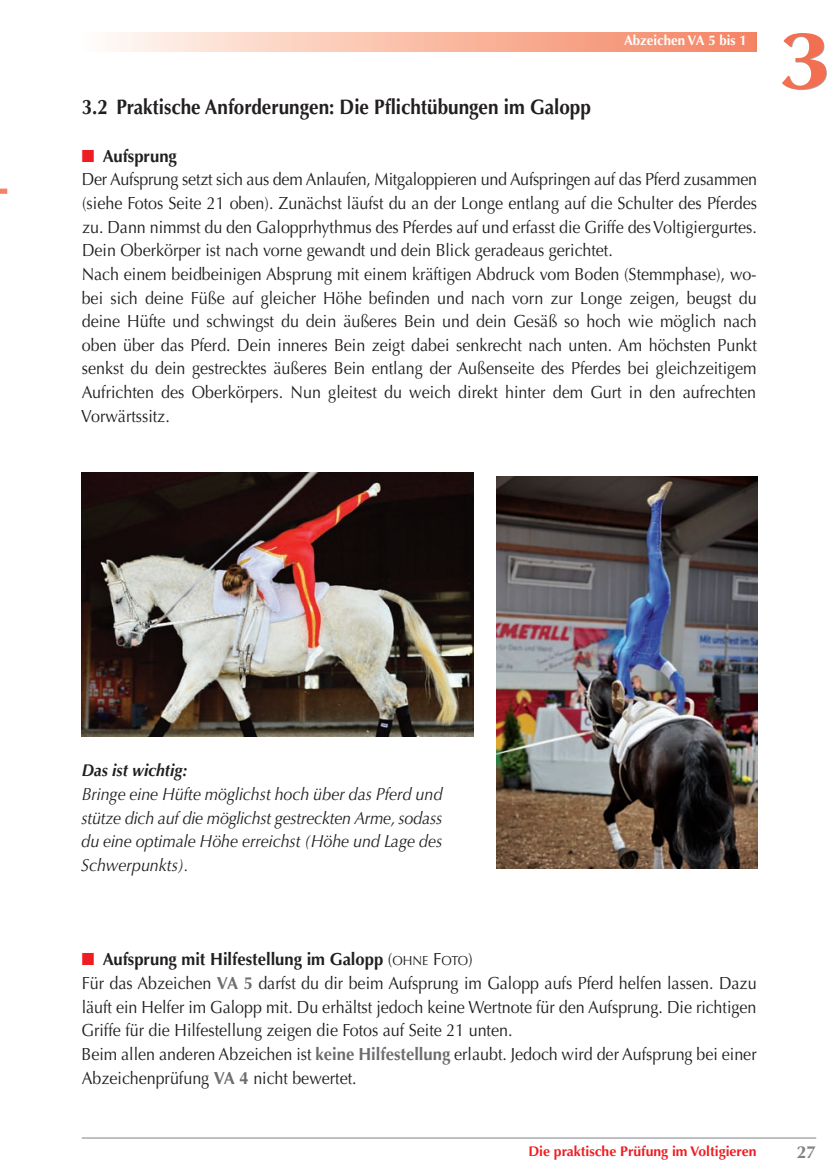
<style>
.page{position:relative;width:840px;height:1176px;background:#fff}
.page>*{position:absolute;margin:0;border:0;box-sizing:border-box;transform-origin:0 0}
.t1{font:700 81.73px "Optima";color:#f36f51;scale:1.21 1}
.t2{font:700 21px "Optima";color:#231f20;scale:.9 1}
.t3{font:17.5px/23.6px "Optima";color:#231f20;scale:.92 1}
.t4{font:17.5px/23.6px "Optima";color:#231f20;scale:.95 1}
.t5{font:italic 17.5px/23.6px "Optima";color:#231f20;text-align:justify;scale:.92 1}
.t6{font:700 17.5px "Optima";color:#808285}
.t7{font:italic 700 17.15px "Optima";color:#231f20;scale:.92 1}
.t8{font:700 14px "Optima";color:#ee1d23}
.t9{font:700 14px "Optima";color:#fff;scale:.95 1}
.s1{color:#ee1d23}
.s2{font-weight:700}
.s3{font-size:13.12px}
.s4{font-weight:700;color:#6c6d70}
</style>
<div class="page">
<svg style="left:0;top:189px;width:7px;height:5px"></svg>
<hr style="left:82px;top:1137px;width:734px;height:1px;background:#808285">
<img style="left:112px;top:32px;width:644px;height:20px">
<img style="left:82px;top:473px;width:392px;height:263px">
<img style="left:496px;top:476px;width:261px;height:392px">
<p class="t9" style="left:624px;top:35px;width:131px">Abzeichen VA 5 bis 1</p>
<h1 class="t1" style="left:778px;top:27px;width:47px">3</h1>
<p class="t2" style="left:82px;top:99px;width:567px">3.2 Praktische Anforderungen: Die Pflichtübungen im Galopp</p>
<p class="t3" style="left:81px;top:146px;width:736px"><span class="s1">■</span> <span class="s2">Aufsprung<br></span>Der Aufsprung setzt sich aus dem Anlaufen, Mitgaloppieren und Aufspringen auf das Pferd zusammen (siehe Fotos Seite 21 oben). Zunächst läufst du an der Longe entlang auf die Schulter des Pferdes zu. Dann nimmst du den Galopprhythmus des Pferdes auf und erfasst die Griffe des Voltigiergurtes.<br>Dein Oberkörper ist nach vorne gewandt und dein Blick geradeaus gerichtet.<br>Nach einem beidbeinigen Absprung mit einem kräftigen Abdruck vom Boden (Stemmphase), wo&shy;bei sich deine Füße auf gleicher Höhe befinden und nach vorn zur Longe zeigen, beugst du deine Hüfte und schwingst du dein äußeres Bein und dein Gesäß so hoch wie möglich nach oben über das Pferd. Dein inneres Bein zeigt dabei senkrecht nach unten. Am höchsten Punkt senkst du dein gestrecktes äußeres Bein entlang der Außenseite des Pferdes bei gleichzeitigem Aufrichten des Oberkörpers. Nun gleitest du weich direkt hinter dem Gurt in den aufrechten Vorwärtssitz.</p>
<p class="t7" style="left:82px;top:763px;width:117px">Das ist wichtig:</p>
<p class="t5" style="left:81px;top:784px;width:394px">Bringe eine Hüfte möglichst hoch über das Pferd und stütze dich auf die möglichst gestreckten Arme, sodass du eine optimale Höhe erreichst (Höhe und Lage des Schwerpunkts).</p>
<p class="t4" style="left:82px;top:949px;width:712px"><span class="s1">■</span> <span class="s2">Aufsprung mit Hilfestellung im Galopp</span> (<span class="s3">OHNE</span> F<span class="s3">OTO</span>)<br>Für das Abzeichen <span class="s4">VA 5</span> darfst du dir beim Aufsprung im Galopp aufs Pferd helfen lassen. Dazu läuft ein Helfer im Galopp mit. Du erhältst jedoch keine Wertnote für den Aufsprung. Die richtigen Griffe für die Hilfestellung zeigen die Fotos auf Seite 21 unten.<br>Beim allen anderen Abzeichen ist <span class="s4">keine Hilfestellung</span> erlaubt. Jedoch wird der Aufsprung bei einer Abzeichenprüfung <span class="s4">VA 4</span> nicht bewertet.</p>
<p class="t8" style="left:528px;top:1145px;width:230px">Die praktische Prüfung im Voltigieren</p>
<p class="t6" style="left:796px;top:1145px;width:21px">27</p>
</div>
